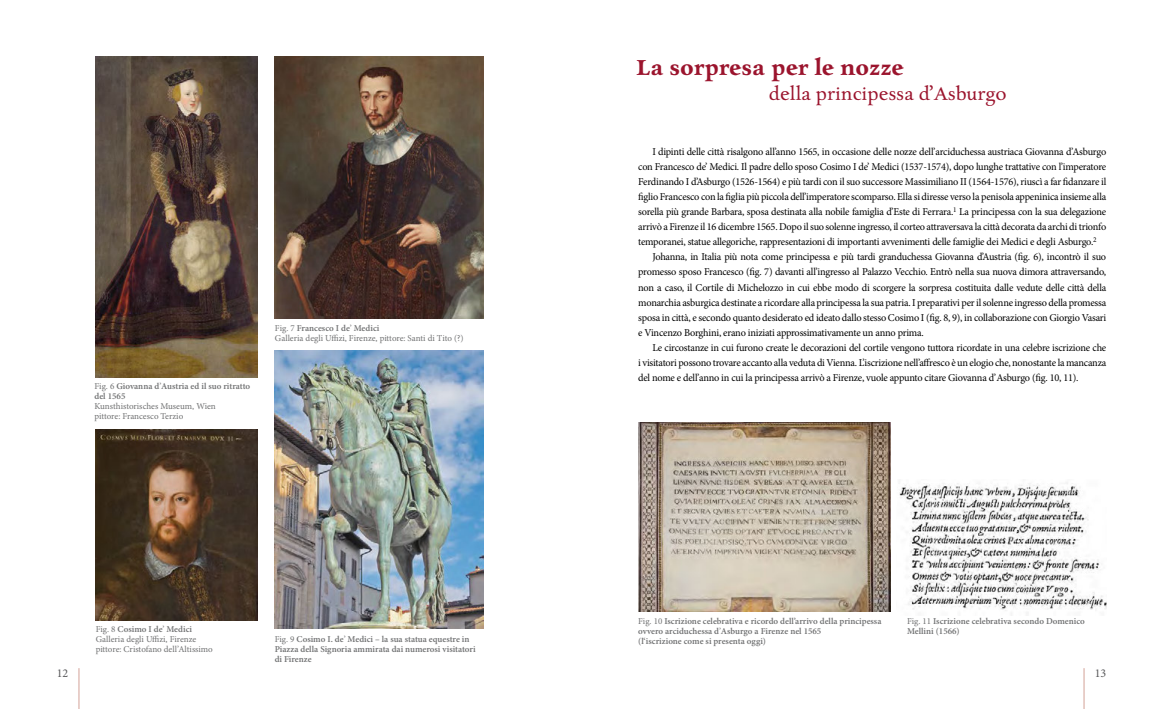
<style>
.page{position:relative;width:1163px;height:709px;background:#fff}
.page>*{position:absolute;margin:0;border:0;box-sizing:border-box;transform-origin:0 0}
.t1{font:26px "Charpentier Renaissance Demi Re";color:#9b142d}
.t2{font:22px "Charpentier Renaissance Reduced N";letter-spacing:.01em;color:#9b142d}
.t3{font:22px "Minion Pro";color:#9b142d}
.t4{font:12px "Minion Pro";color:#58585a}
.t5{font:10.5px "Minion Pro";letter-spacing:-.02em;color:#000}
.t6{font:600 9px/10px "Minion Pro";color:#707172}
.t7{font:9px/10px "Minion Pro";color:#707172}
.s1{font-weight:400}
.s2{font-weight:400;color:#6d6e70}
.s3{font-weight:600}
.s4{color:#6d6e70}
</style>
<div class="page">
<hr style="left:79px;top:668px;width:1px;height:41px;background:#d3a197">
<hr style="left:1083px;top:668px;width:1px;height:41px;background:#d3a197">
<img style="left:638px;top:423px;width:252px;height:188px">
<img style="left:899px;top:482px;width:207px;height:133px">
<img style="left:96px;top:57px;width:161px;height:320px">
<img style="left:275px;top:57px;width:208px;height:261px">
<img style="left:96px;top:429px;width:161px;height:191px">
<img style="left:274px;top:351px;width:209px;height:277px">
<h1 class="t1" style="left:636px;top:57px;width:269px">La sorpresa per le nozze</h1>
<p class="t6" style="left:94px;top:381px;width:157px"><span class="s1">Fig. 6</span> Giovanna d<span class="s2">’</span>Austria ed il suo ritratto del 1565</p>
<p class="t7" style="left:94px;top:401px;width:123px">Kunsthistorisches Museum, Wien pittore: Francesco Terzio</p>
<p class="t7" style="left:275px;top:323px;width:190px">Fig. 7 <span class="s3">Francesco I de</span><span class="s4">’</span> <span class="s3">Medici<br></span>Galleria degli Uffizi, Firenze, pittore: Santi di Tito (?)</p>
<p class="t7" style="left:96px;top:624px;width:119px">Fig. 8 <span class="s3">Cosimo I de</span><span class="s4">’</span> <span class="s3">Medici<br></span>Galleria degli Uffizi, Firenze pittore: Cristofano dell<span class="s4">’</span>Altissimo</p>
<p class="t6" style="left:274px;top:634px;width:202px"><span class="s1">Fig. 9</span> Cosimo I. de<span class="s2">’</span> Medici – la sua statua equestre in<br>Piazza della Signoria ammirata dai numerosi visitatori di Firenze</p>
<h2 class="t3" style="left:928px;top:66px;width:7px">,</h2>
<h2 class="t2" style="left:769px;top:85px;width:239px">della principessa d Asburgo</h2>
<p class="t5" style="left:652px;top:145px;width:455px">I dipinti delle città risalgono all’anno 1565, in occasione delle nozze dell’ arciduchessa austriaca Giovanna d’ Asburgo</p>
<p class="t5" style="left:638px;top:160px;width:469px">con Francesco de’ Medici. Il padre dello sposo Cosimo I de’ Medici (1537-1574), dopo lunghe trattative con l’imperatore</p>
<p class="t5" style="left:638px;top:175px;width:469px">Ferdinando I d’Asburgo (1526-1564) e più tardi con il suo successore Massimiliano II (1564-1576), riuscì a far fidanzare il</p>
<p class="t5" style="left:638px;top:190px;width:469px">figlio Francesco con la figlia più piccola dell’imperatore scomparso. Ella si diresse verso la penisola appeninica insieme alla</p>
<p class="t5" style="left:638px;top:205px;width:469px">sorella più grande Barbara, sposa destinata alla nobile famiglia d’Este di Ferrara.<sup>1</sup> La principessa con la sua delegazione</p>
<p class="t5" style="left:638px;top:220px;width:469px">arrivò a Firenze il 16 dicembre 1565. Dopo il suo solenne ingresso, il corteo attraversava la città decorata da archi di trionfo</p>
<p class="t5" style="left:638px;top:235px;width:460px">temporanei, statue allegoriche, rappresentazioni di importanti avvenimenti delle famiglie dei Medici e degli Asburgo.<sup>2</sup></p>
<p class="t5" style="left:652px;top:250px;width:455px">Johanna, in Italia più nota come principessa e più tardi granduchessa Giovanna d’Austria (fig. 6), incontrò il suo</p>
<p class="t5" style="left:638px;top:265px;width:469px">promesso sposo Francesco (fig. 7) davanti all’ingresso al Palazzo Vecchio. Entrò nella sua nuova dimora attraversando,</p>
<p class="t5" style="left:638px;top:280px;width:469px">non a caso, il Cortile di Michelozzo in cui ebbe modo di scorgere la sorpresa costituita dalle vedute delle città della</p>
<p class="t5" style="left:638px;top:295px;width:469px">monarchia asburgica destinate a ricordare alla principessa la sua patria. I preparativi per il solenne ingresso della promessa</p>
<p class="t5" style="left:638px;top:310px;width:469px">sposa in città, e secondo quanto desiderato ed ideato dallo stesso Cosimo I (fig. 8, 9), in collaborazione con Giorgio Vasari</p>
<p class="t5" style="left:638px;top:325px;width:287px">e Vincenzo Borghini, erano iniziati approssimativamente un anno prima.</p>
<p class="t5" style="left:652px;top:340px;width:455px">Le circostanze in cui furono create le decorazioni del cortile vengono tuttora ricordate in una celebre iscrizione che</p>
<p class="t5" style="left:638px;top:355px;width:469px">i visitatori possono trovare accanto alla veduta di Vienna. L’iscrizione nell’affresco è un elogio che, nonostante la mancanza</p>
<p class="t5" style="left:638px;top:370px;width:442px">del nome e dell’ anno in cui la principessa arrivò a Firenze, vuole appunto citare Giovanna d’ Asburgo (fig. 10, 11).</p>
<p class="t6" style="left:638px;top:616px;width:245px"><span class="s1">Fig. 10</span> Iscrizione celebrativa e ricordo dell’arrivo della principessa ovvero arciduchessa d<span class="s2">’</span>Asburgo a Firenze nel 1565<br>(l‘iscrizione come si presenta oggi)</p>
<p class="t6" style="left:906px;top:616px;width:179px"><span class="s1">Fig. 11</span> Iscrizione celebrativa secondo Domenico<br>Mellini (1566)</p>
<p class="t4" style="left:57px;top:664px;width:13px">12</p>
<p class="t4" style="left:1094px;top:664px;width:13px">13</p>
</div>
